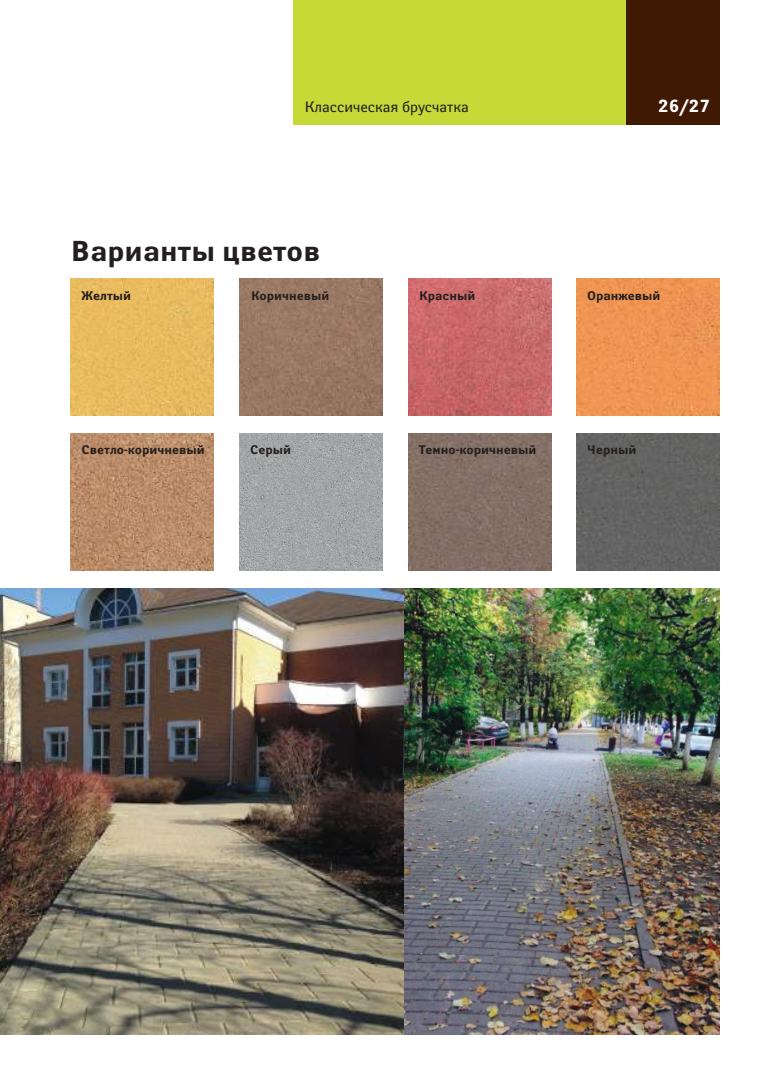
<style>
.page{position:relative;width:780px;height:1088px;background:#fff}
.page>*{position:absolute;margin:0;border:0;box-sizing:border-box;transform-origin:0 0}
.t1{font:700 28.75px "Yanus";letter-spacing:.005em;color:#241f1f}
.t2{font:700 17.5px "Yanus";color:#fff}
.t3{font:15px "Yanus";color:#241f1f}
.t4{font:700 12.5px "Yanus";color:#241f1f}
</style>
<div class="page">
<div style="left:293px;top:0;width:416px;height:124px;background:#c5da37"></div>
<div style="left:626px;top:0;width:93px;height:124px;background:#401903"></div>
<img style="left:71px;top:278px;width:143px;height:137px">
<img style="left:239px;top:433px;width:143px;height:137px">
<img style="left:408px;top:433px;width:143px;height:137px">
<div style="left:576px;top:433px;width:143px;height:137px;background:#636363"></div>
<img style="left:71px;top:433px;width:143px;height:137px">
<img style="left:239px;top:278px;width:143px;height:137px">
<img style="left:576px;top:278px;width:143px;height:137px">
<img style="left:408px;top:278px;width:143px;height:137px">
<img style="left:0;top:588px;width:404px;height:447px">
<img style="left:404px;top:588px;width:315px;height:447px">
<p class="t3" style="left:305px;top:98px;width:165px">Классическая брусчатка</p>
<h1 class="t1" style="left:71px;top:234px;width:251px">Варианты цветов</h1>
<h2 class="t2" style="left:657px;top:95px;width:54px">26/27</h2>
<p class="t4" style="left:81px;top:288px;width:51px">Желтый</p>
<p class="t4" style="left:251px;top:288px;width:80px">Коричневый</p>
<p class="t4" style="left:419px;top:288px;width:58px">Красный</p>
<p class="t4" style="left:587px;top:288px;width:75px">Оранжевый</p>
<p class="t4" style="left:81px;top:442px;width:125px">Светло-коричневый</p>
<p class="t4" style="left:250px;top:442px;width:43px">Серый</p>
<p class="t4" style="left:418px;top:442px;width:119px">Темно-коричневый</p>
<p class="t4" style="left:587px;top:442px;width:51px">Черный</p>
</div>
